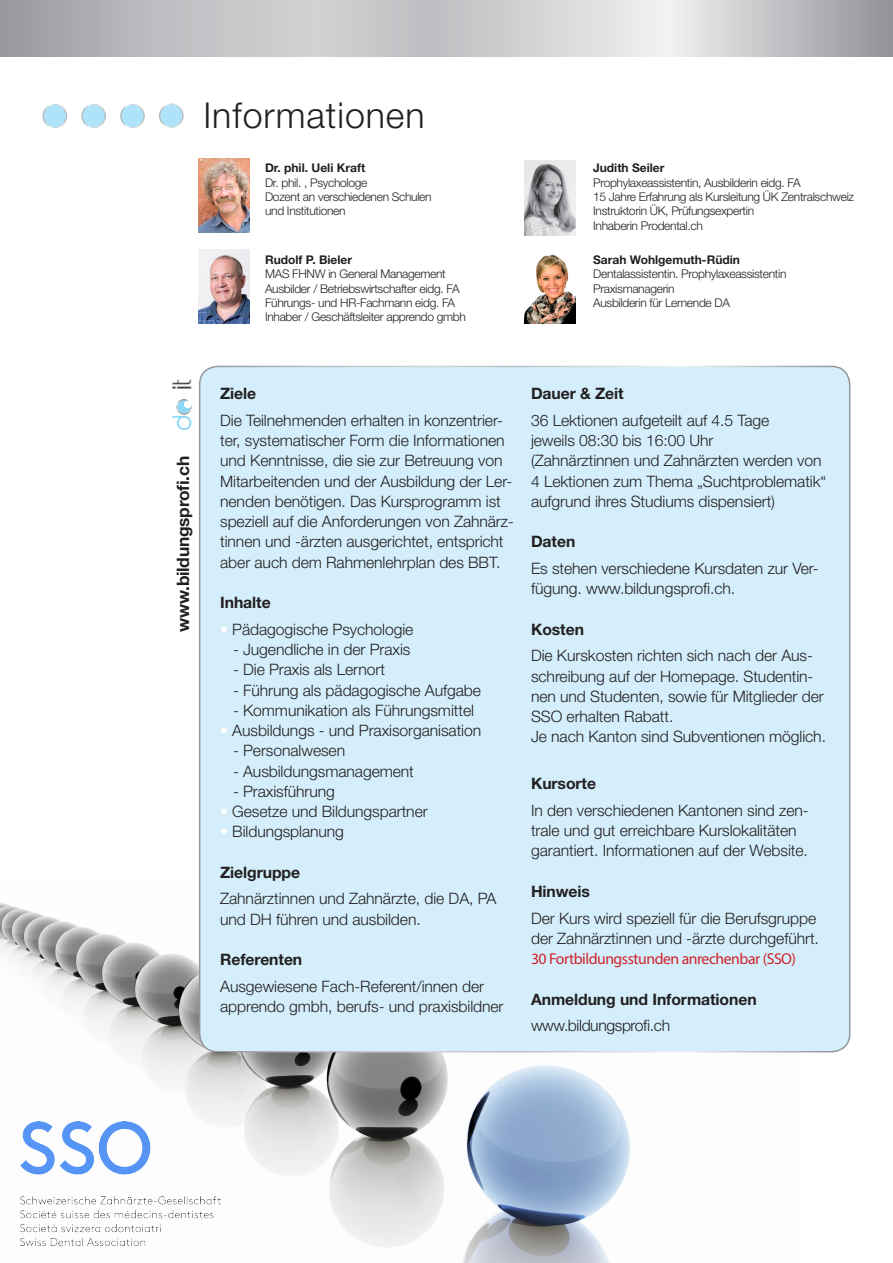
<style>
.page{position:relative;width:893px;height:1263px;background:#fff}
.page>*{position:absolute;margin:0;border:0;box-sizing:border-box;transform-origin:0 0}
.t1{font:300 35.7px "Helvetica Neue LT Std";letter-spacing:.025em;color:#231f20}
.t2{font:700 17.25px "Helvetica Neue LT Std";letter-spacing:-.015em;color:#231f20}
.Kapitelthemen_Fuhrun{font:300 15.75px/20.2px "Helvetica Neue LT Std";letter-spacing:-.005em;color:#231f20}
.Kapitelthemen_Fuhrun-2{font:700 15.75px "Helvetica Neue LT Std";letter-spacing:-.005em;color:#231f20}
.t3{font:15.75px "Myriad Pro";letter-spacing:-.03em;color:#d1232a}
.Kapitelthemen_Fuhrun-3{font:300 15.75px "Helvetica Neue LT Std";letter-spacing:-.025em;color:#231f20}
.t4{font:300 12px/14.4px "Helvetica Neue LT Std";letter-spacing:-.025em;color:#231f20}
.t5{font:700 12px "Helvetica Neue LT Std";color:#231f20}
.s1{color:#fff}
</style>
<div class="page">
<img style="left:0;top:902px;width:801px;height:361px">
<div style="left:200px;top:366px;width:650px;height:686px;background:#d4effb;border-radius:18px"></div>
<svg style="left:0;top:0;width:893px;height:57px;background:#c4c5c7"></svg>
<svg style="left:172px;top:379px;width:19px;height:10px"></svg>
<svg style="left:172px;top:400px;width:19px;height:30px"></svg>
<div style="left:177px;top:400px;width:14px;height:14px;background:#8dd7f7;border-radius:50%"></div>
<div style="left:177px;top:399px;width:14px;height:15px;border:1px solid #fff;border-radius:50%"></div>
<div style="left:184px;top:401px;width:8px;height:7px;background:#fff;border-radius:3px"></div>
<div style="left:184px;top:400px;width:8px;height:8px;border:1px solid #fff;border-radius:3px"></div>
<svg style="left:160px;top:104px;width:23px;height:23px"></svg>
<div style="left:159px;top:103px;width:25px;height:25px;border:1px solid #fff;border-radius:50%"></div>
<svg style="left:43px;top:104px;width:23px;height:24px"></svg>
<div style="left:43px;top:104px;width:24px;height:24px;border:1px solid #fff;border-radius:50%"></div>
<svg style="left:82px;top:104px;width:23px;height:24px"></svg>
<div style="left:81px;top:104px;width:25px;height:24px;border:1px solid #fff;border-radius:50%"></div>
<svg style="left:121px;top:104px;width:23px;height:24px"></svg>
<div style="left:120px;top:104px;width:25px;height:24px;border:1px solid #fff;border-radius:50%"></div>
<img style="left:199px;top:249px;width:50px;height:75px">
<img style="left:199px;top:158px;width:50px;height:74px">
<img style="left:525px;top:254px;width:50px;height:70px">
<img style="left:20px;top:1121px;width:200px;height:124px">
<img style="left:525px;top:161px;width:50px;height:74px">
<p class="t1" style="left:203px;top:94px;width:223px">Informationen</p>
<p class="t5" style="left:265px;top:161px;width:102px">Dr. phil. Ueli Kraft</p>
<p class="t4" style="left:265px;top:175px;width:104px">Dr. phil. , Psychologe</p>
<p class="t4" style="left:265px;top:189px;width:168px">Dozent an verschiedenen Schulen und Institutionen</p>
<p class="t5" style="left:265px;top:252px;width:89px">Rudolf P. Bieler</p>
<p class="t4" style="left:265px;top:266px;width:182px">MAS FHNW in General Management</p>
<p class="t4" style="left:265px;top:281px;width:196px">Ausbilder / Betriebswirtschafter eidg. FA</p>
<p class="t4" style="left:265px;top:295px;width:192px">Führungs- und HR-Fachmann eidg. FA</p>
<p class="t4" style="left:265px;top:310px;width:202px">Inhaber / Geschäftsleiter apprendo gmbh</p>
<p class="t5" style="left:593px;top:161px;width:73px">Judith Seiler</p>
<p class="t4" style="left:593px;top:175px;width:209px">Prophylaxeassistentin, Ausbilderin eidg. FA</p>
<p class="t4" style="left:593px;top:189px;width:262px">15 Jahre Erfahrung als Kursleitung ÜK Zentralschweiz<br>Instruktorin ÜK, Prüfungsexpertin</p>
<p class="t4" style="left:593px;top:218px;width:111px">Inhaberin Prodental.ch</p>
<p class="t5" style="left:593px;top:252px;width:148px">Sarah Wohlgemuth-Rüdin</p>
<p class="t4" style="left:593px;top:266px;width:195px">Dentalassistentin. Prophylaxeassistentin</p>
<p class="t4" style="left:593px;top:281px;width:83px">Praxismanagerin</p>
<p class="t4" style="left:593px;top:295px;width:138px">Ausbilderin für Lernende DA</p>
<p class="t2" style="left:172px;top:631px;width:177px;rotate:-90deg">www.bildungsprofi.ch</p>
<p class="Kapitelthemen_Fuhrun-2" style="left:220px;top:384px;width:38px">Ziele</p>
<p class="Kapitelthemen_Fuhrun" style="left:220px;top:410px;width:295px">Die Teilnehmenden erhalten in konzentrier&shy;ter, systematischer Form die Informationen und Kenntnisse, die sie zur Betreuung von Mitarbeitenden und der Ausbildung der Ler&shy;nenden benötigen. Das Kursprogramm ist speziell auf die Anforderungen von Zahnärz&shy;tinnen und -ärzten ausgerichtet, entspricht aber auch dem Rahmenlehrplan des BBT.</p>
<p class="Kapitelthemen_Fuhrun-2" style="left:220px;top:593px;width:52px">Inhalte</p>
<p class="Kapitelthemen_Fuhrun" style="left:220px;top:619px;width:195px"><span class="s1">•</span> Pädagogische Psychologie</p>
<p class="Kapitelthemen_Fuhrun" style="left:233px;top:639px;width:179px">- Jugendliche in der Praxis</p>
<p class="Kapitelthemen_Fuhrun" style="left:233px;top:659px;width:153px">- Die Praxis als Lernort</p>
<p class="Kapitelthemen_Fuhrun" style="left:233px;top:679px;width:250px">- Führung als pädagogische Aufgabe</p>
<p class="Kapitelthemen_Fuhrun" style="left:233px;top:700px;width:242px">- Kommunikation als Führungsmittel</p>
<p class="Kapitelthemen_Fuhrun" style="left:220px;top:720px;width:263px"><span class="s1">•</span> Ausbildungs - und Praxisorganisation</p>
<p class="Kapitelthemen_Fuhrun" style="left:233px;top:740px;width:114px">- Personalwesen</p>
<p class="Kapitelthemen_Fuhrun" style="left:233px;top:760px;width:182px">- Ausbildungsmanagement</p>
<p class="Kapitelthemen_Fuhrun" style="left:233px;top:781px;width:103px">- Praxisführung</p>
<p class="Kapitelthemen_Fuhrun" style="left:220px;top:801px;width:209px"><span class="s1">•</span> Gesetze und Bildungspartner</p>
<p class="Kapitelthemen_Fuhrun" style="left:220px;top:821px;width:125px"><span class="s1">•</span> Bildungsplanung</p>
<p class="Kapitelthemen_Fuhrun-2" style="left:220px;top:862px;width:82px">Zielgruppe</p>
<p class="Kapitelthemen_Fuhrun" style="left:220px;top:888px;width:278px">Zahnärztinnen und Zahnärzte, die DA, PA und DH führen und ausbilden.</p>
<p class="Kapitelthemen_Fuhrun-2" style="left:220px;top:950px;width:84px">Referenten</p>
<p class="Kapitelthemen_Fuhrun" style="left:220px;top:976px;width:285px">Ausgewiesene Fach-Referent/innen der apprendo gmbh, berufs- und praxisbildner</p>
<p class="Kapitelthemen_Fuhrun-2" style="left:531px;top:384px;width:94px">Dauer &amp; Zeit</p>
<p class="Kapitelthemen_Fuhrun" style="left:531px;top:410px;width:240px">36 Lektionen aufgeteilt auf 4.5 Tage</p>
<p class="Kapitelthemen_Fuhrun" style="left:531px;top:430px;width:297px">jeweils 08:30 bis 16:00 Uhr<br>(Zahnärztinnen und Zahnärzten werden von 4 Lektionen zum Thema „Suchtproblematik“ aufgrund ihres Studiums dispensiert)</p>
<p class="Kapitelthemen_Fuhrun-2" style="left:531px;top:532px;width:46px">Daten</p>
<p class="Kapitelthemen_Fuhrun" style="left:531px;top:558px;width:289px">Es stehen verschiedene Kursdaten zur Ver&shy;fügung. www.bildungsprofi.ch.</p>
<p class="Kapitelthemen_Fuhrun-2" style="left:531px;top:619px;width:54px">Kosten</p>
<p class="Kapitelthemen_Fuhrun" style="left:531px;top:645px;width:294px">Die Kurskosten richten sich nach der Aus&shy;schreibung auf der Homepage. Studentin&shy;nen und Studenten, sowie für Mitglieder der SSO erhalten Rabatt.</p>
<p class="Kapitelthemen_Fuhrun" style="left:531px;top:726px;width:296px">Je nach Kanton sind Subventionen möglich.</p>
<p class="Kapitelthemen_Fuhrun-2" style="left:531px;top:774px;width:67px">Kursorte</p>
<p class="Kapitelthemen_Fuhrun" style="left:531px;top:800px;width:279px">In den verschiedenen Kantonen sind zen&shy;trale und gut erreichbare Kurslokalitäten garantiert. Informationen auf der Website.</p>
<p class="Kapitelthemen_Fuhrun-2" style="left:531px;top:882px;width:60px">Hinweis</p>
<p class="Kapitelthemen_Fuhrun" style="left:531px;top:907px;width:289px">Der Kurs wird speziell für die Berufsgruppe der Zahnärztinnen und -ärzte durchgeführt.</p>
<p class="t3" style="left:531px;top:949px;width:266px">30 Fortbildungsstunden anrechenbar (SSO)</p>
<p class="Kapitelthemen_Fuhrun-2" style="left:531px;top:989px;width:227px">Anmeldung und Informationen</p>
<p class="Kapitelthemen_Fuhrun-3" style="left:531px;top:1016px;width:141px">www.bildungsprofi.ch</p>
</div>
